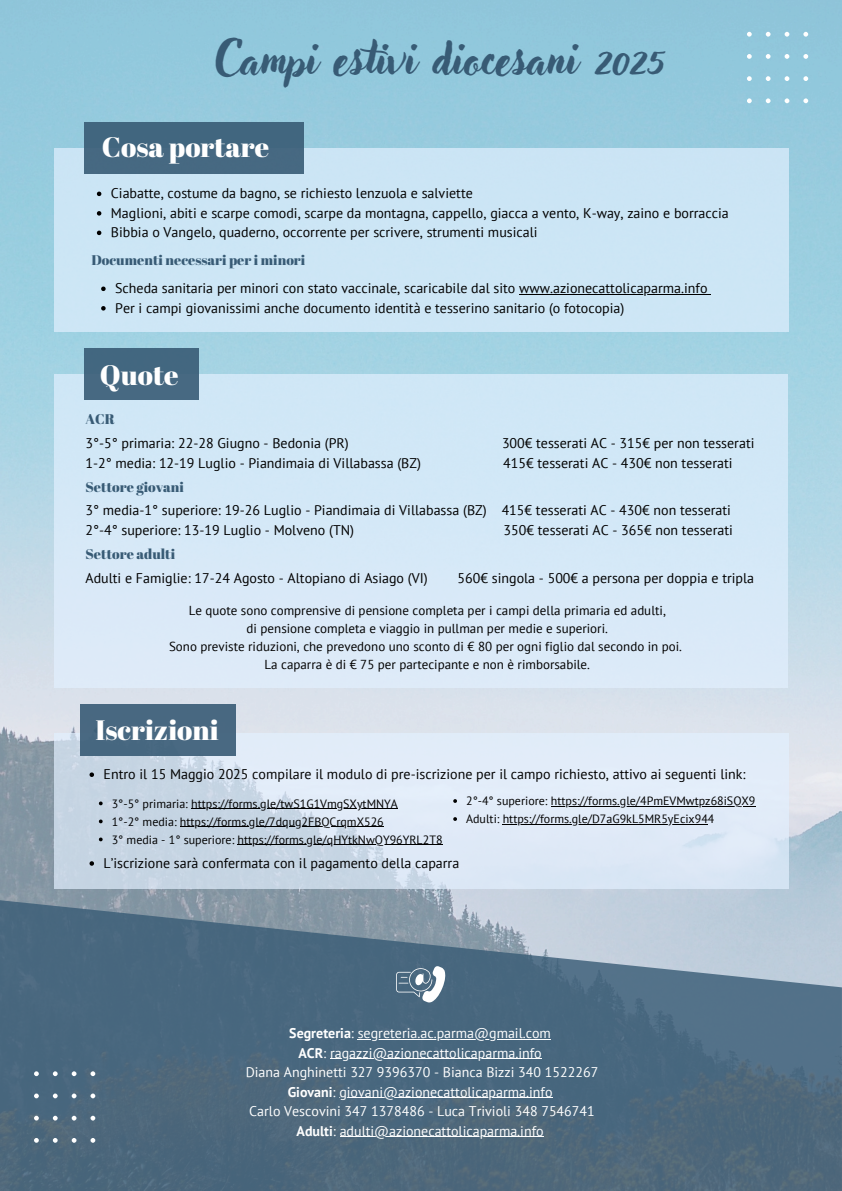
<style>
.page{position:relative;width:842px;height:1191px;background:#fff}
.page>*{position:absolute;margin:0;border:0;box-sizing:border-box;transform-origin:0 0}
.t1{font:45px "Adlery Pro Swash";color:#385b75}
.t2{font:28px "Abril Fatface";color:#fff}
.t3{font:14px/19.5px "PT Sans";color:#000}
.t4{font:14px/19.5px "PT Sans";color:#fff;text-align:center}
.t5{font:14px "Abril Fatface";color:#385b75}
.t6{font:13px/18px "PT Sans";color:#000;text-align:center}
.t7{font:12px "PT Sans";color:#000}
.s1{font-weight:700}
</style>
<div class="page">
<img style="left:0;top:0;width:842px;height:900px">
<div style="left:54px;top:148px;width:734px;height:183px;background:#cce6f5"></div>
<div style="left:84px;top:122px;width:220px;height:52px;background:#446780"></div>
<div style="left:54px;top:374px;width:734px;height:313px;background:#d5e8f7"></div>
<svg style="left:54px;top:733px;width:734px;height:155px;background:#d6e2f0"></svg>
<svg style="left:0;top:900px;width:842px;height:290px;background:#5a7589"></svg>
<svg style="left:396px;top:965px;width:50px;height:37px"></svg>
<svg style="left:34px;top:1071px;width:61px;height:71px;background:#577184"></svg>
<svg style="left:747px;top:32px;width:61px;height:71px;background:#98cbdd"></svg>
<svg style="left:97px;top:191px;width:4px;height:5px"></svg>
<svg style="left:97px;top:211px;width:4px;height:4px"></svg>
<svg style="left:97px;top:230px;width:4px;height:5px"></svg>
<svg style="left:101px;top:286px;width:5px;height:5px"></svg>
<hr style="left:519px;top:294px;width:188px;height:1px;background:#000">
<svg style="left:101px;top:306px;width:5px;height:4px"></svg>
<svg style="left:90px;top:772px;width:4px;height:4px"></svg>
<hr style="left:358px;top:1038px;width:193px;height:1px;background:#fff">
<hr style="left:330px;top:1058px;width:212px;height:1px;background:#fff">
<hr style="left:339px;top:1097px;width:214px;height:1px;background:#fff">
<hr style="left:340px;top:1136px;width:204px;height:1px;background:#fff">
<svg style="left:90px;top:861px;width:4px;height:4px"></svg>
<div style="left:84px;top:348px;width:114px;height:52px;background:#456881"></div>
<div style="left:80px;top:704px;width:155px;height:51px;background:#486881"></div>
<svg style="left:99px;top:801px;width:4px;height:4px"></svg>
<hr style="left:191px;top:808px;width:207px;height:1px;background:#000">
<svg style="left:99px;top:819px;width:4px;height:4px"></svg>
<hr style="left:180px;top:826px;width:204px;height:1px;background:#000">
<svg style="left:99px;top:837px;width:4px;height:4px"></svg>
<hr style="left:238px;top:844px;width:205px;height:1px;background:#000">
<svg style="left:453px;top:799px;width:4px;height:3px"></svg>
<hr style="left:551px;top:805px;width:204px;height:1px;background:#000">
<svg style="left:453px;top:817px;width:4px;height:3px"></svg>
<hr style="left:503px;top:823px;width:205px;height:1px;background:#000">
<p class="t1" style="left:217px;top:38px;width:449px">Campi estivi diocesani 2025</p>
<h1 class="t2" style="left:102px;top:127px;width:169px">Cosa portare</h1>
<h2 class="t3" style="left:111px;top:183px;width:363px">Ciabatte, costume da bagno, se richiesto lenzuola e salviette</h2>
<p class="t3" style="left:111px;top:203px;width:619px">Maglioni, abiti e scarpe comodi, scarpe da montagna, cappello, giacca a vento, K-way, zaino e borraccia</p>
<p class="t3" style="left:111px;top:222px;width:428px">Bibbia o Vangelo, quaderno, occorrente per scrivere, strumenti musicali</p>
<p class="t5" style="left:91px;top:250px;width:215px">Documenti necessari per i minori</p>
<p class="t3" style="left:115px;top:278px;width:594px">Scheda sanitaria per minori con stato vaccinale, scaricabile dal sito www.azionecattolicaparma.info</p>
<h4 class="t3" style="left:115px;top:298px;width:511px">Per i campi giovanissimi anche documento identità e tesserino sanitario (o fotocopia)</h4>
<p class="t2" style="left:100px;top:355px;width:80px">Quote</p>
<h3 class="t5" style="left:86px;top:409px;width:31px">ACR</h3>
<p class="t3" style="left:86px;top:433px;width:265px">3°-5° primaria: 22-28 Giugno - Bedonia (PR)</p>
<p class="t3" style="left:502px;top:433px;width:254px">300€ tesserati AC - 315€ per non tesserati</p>
<p class="t3" style="left:86px;top:452px;width:337px">1-2° media: 12-19 Luglio - Piandimaia di Villabassa (BZ)</p>
<p class="t3" style="left:503px;top:452px;width:231px">415€ tesserati AC - 430€ non tesserati</p>
<h2 class="t3" style="left:86px;top:500px;width:647px">3° media-1° superiore: 19-26 Luglio - Piandimaia di Villabassa (BZ) 415€ tesserati AC - 430€ non tesserati<br>2°-4° superiore: 13-19 Luglio - Molveno (TN)</h2>
<h4 class="t5" style="left:86px;top:476px;width:100px">Settore giovani</h4>
<h2 class="t3" style="left:504px;top:520px;width:231px">350€ tesserati AC - 365€ non tesserati</h2>
<p class="t5" style="left:86px;top:544px;width:91px">Settore adulti</p>
<p class="t3" style="left:86px;top:567px;width:344px">Adulti e Famiglie: 17-24 Agosto - Altopiano di Asiago (VI)</p>
<p class="t3" style="left:458px;top:567px;width:298px">560€ singola - 500€ a persona per doppia e tripla</p>
<h4 class="t6" style="left:189px;top:601px;width:479px">Le quote sono comprensive di pensione completa per i campi della primaria ed adulti,</h4>
<h4 class="t6" style="left:169px;top:619px;width:515px">di pensione completa e viaggio in pullman per medie e superiori.<br>Sono previste riduzioni, che prevedono uno sconto di € 80 per ogni figlio dal secondo in poi.<br>La caparra è di € 75 per partecipante e non è rimborsabile.</h4>
<p class="t2" style="left:96px;top:710px;width:125px">Iscrizioni</p>
<h4 class="t3" style="left:104px;top:764px;width:643px">Entro il 15 Maggio 2025 compilare il modulo di pre-iscrizione per il campo richiesto, attivo ai seguenti link:</h4>
<p class="t7" style="left:112px;top:795px;width:288px">3°-5° primaria: https://forms.gle/twS1G1VmgSXytMNYA</p>
<p class="t7" style="left:112px;top:813px;width:273px">1°-2° media: https://forms.gle/7dqug2FBQCrqmX526</p>
<p class="t7" style="left:112px;top:831px;width:332px">3° media - 1° superiore: https://forms.gle/qHYtkNwQY96YRL2T8</p>
<p class="t7" style="left:466px;top:792px;width:291px">2°-4° superiore: https://forms.gle/4PmEVMwtpz68iSQX9</p>
<p class="t7" style="left:466px;top:810px;width:250px">Adulti: https://forms.gle/D7aG9kL5MR5yEcix944</p>
<p class="t3" style="left:104px;top:853px;width:357px">L’iscrizione sarà confermata con il pagamento della caparra</p>
<h4 class="t4" style="left:289px;top:1023px;width:263px"><span class="s1">Segreteria</span>: segreteria.ac.parma@gmail.com</h4>
<h4 class="t4" style="left:298px;top:1042px;width:245px"><span class="s1">ACR</span>: ragazzi@azionecattolicaparma.info</h4>
<p class="t4" style="left:246px;top:1062px;width:354px">Diana Anghinetti 327 9396370 - Bianca Bizzi 340 1522267<br><span class="s1">Giovani</span>: giovani@azionecattolicaparma.info</p>
<h2 class="t4" style="left:249px;top:1101px;width:347px">Carlo Vescovini 347 1378486 - Luca Trivioli 348 7546741<br><span class="s1">Adulti</span>: adulti@azionecattolicaparma.info</h2>
</div>
